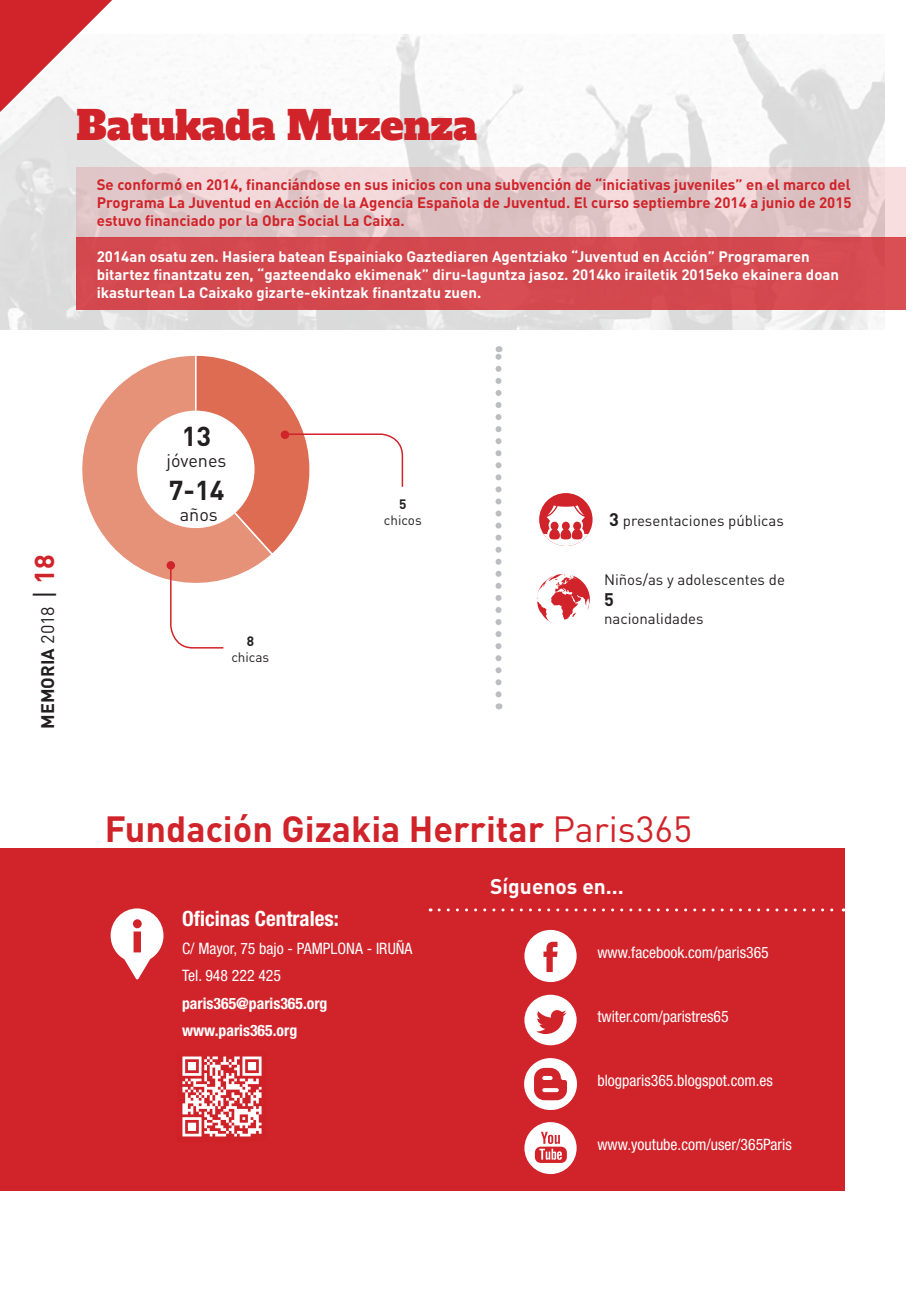
<style>
.page{position:relative;width:919px;height:1289px;background:#fff}
.page>*{position:absolute;margin:0;border:0;box-sizing:border-box;transform-origin:0 0}
.t1{font:39px "Alfa Slab One";color:#d1232a}
.t2{font:700 36px "DIN Pro";color:#d1232a}
.t3{font:700 27px "DIN Pro";color:#231f20}
.t4{font:700 condensed 21px "Helvetica Neue";color:#fff}
.t5{font:700 21px "DIN Pro";color:#fff}
.t6{font:700 18px "DIN Pro";color:#231f20}
.t7{font:18px "DIN Pro";color:#231f20}
.t8{font:condensed 15.75px/27.5px "Helvetica Neue";color:#fff}
.t9{font:700 condensed 15.75px/27.5px "Helvetica Neue";color:#fff}
.t10{font:700 15px/18px "DIN";color:#fff}
.t11{font:700 15px/18px "DIN";color:#d1232a;text-align:justify}
.t12{font:15px "DIN Pro";color:#231f20}
.t13{font:13.5px "DIN Pro";color:#231f20}
.t14{font:700 13.5px "DIN Pro";color:#231f20}
.s1{font-weight:400}
.s2{font-weight:400;font-size:27px}
.s3{font-size:27px;color:#d1232a}
.s4{font-weight:700;font-size:18px}
</style>
<div class="page">
<img style="left:0;top:34px;width:884px;height:296px">
<div style="left:0;top:848px;width:844px;height:342px;background:#d1232a"></div>
<svg style="left:524px;top:929px;width:52px;height:53px"></svg>
<svg style="left:111px;top:908px;width:52px;height:71px"></svg>
<div style="left:524px;top:994px;width:52px;height:51px;background:#fff;border-radius:50%"></div>
<svg style="left:536px;top:1010px;width:30px;height:23px"></svg>
<svg style="left:524px;top:1058px;width:53px;height:52px"></svg>
<svg style="left:524px;top:1122px;width:52px;height:52px"></svg>
<svg style="left:439px;top:908px;width:405px;height:3px"></svg>
<img style="left:182px;top:1056px;width:80px;height:81px">
<svg style="left:82px;top:377px;width:47px;height:184px"></svg>
<svg style="left:129px;top:355px;width:275px;height:294px"></svg>
<div style="left:166px;top:561px;width:9px;height:8px;background:#d1232a;border-radius:50%"></div>
<div style="left:281px;top:430px;width:8px;height:9px;background:#d1232a;border-radius:50%"></div>
<div style="left:539px;top:493px;width:53px;height:53px;background:#d1232a;border-radius:50%"></div>
<svg style="left:543px;top:505px;width:45px;height:41px"></svg>
<svg style="left:537px;top:574px;width:53px;height:49px"></svg>
<svg style="left:495px;top:346px;width:6px;height:348px"></svg>
<div style="left:77px;top:237px;width:829px;height:73px;background:#d3484e"></div>
<svg style="left:77px;top:167px;width:829px;height:70px;background:#e3c9ca"></svg>
<svg style="left:0;top:0;width:113px;height:112px"></svg>
<h1 class="t1" style="left:77px;top:92px;width:402px">Batukada Muzenza</h1>
<p class="t11" style="left:97px;top:175px;width:756px">Se conformó en 2014, financiándose en sus inicios con una subvención de “iniciativas juveniles” en el marco del Programa La Juventud en Acción de la Agencia Española de Juventud. El curso septiembre 2014 a junio de 2015 estuvo financiado por la Obra Social La Caixa.</p>
<p class="t10" style="left:97px;top:247px;width:743px">2014an osatu zen. Hasiera batean Espainiako Gaztediaren Agentziako “Juventud en Acción” Programaren bitartez finantzatu zen, “gazteendako ekimenak” diru-laguntza jasoz. 2014ko irailetik 2015eko ekainera doan ikasturtean La Caixako gizarte-ekintzak finantzatu zuen.</p>
<p class="t6" style="left:33px;top:728px;width:176px;rotate:-90deg">MEMORIA <span class="s1">2018</span> <span class="s2">|</span> <span class="s3">18</span></p>
<h3 class="t3" style="left:182px;top:413px;width:31px">13</h3>
<p class="t7" style="left:167px;top:446px;width:61px">jóvenes</p>
<h3 class="t3" style="left:169px;top:467px;width:57px">7-14</h3>
<p class="t7" style="left:180px;top:500px;width:40px">años</p>
<p class="t14" style="left:247px;top:629px;width:9px">8</p>
<p class="t13" style="left:231px;top:646px;width:39px">chicas</p>
<p class="t14" style="left:399px;top:493px;width:9px">5</p>
<p class="t13" style="left:384px;top:510px;width:39px">chicos</p>
<p class="t12" style="left:609px;top:508px;width:176px"><span class="s4">3</span> presentaciones públicas</p>
<p class="t12" style="left:604px;top:567px;width:182px">Niños/as y adolescentes de</p>
<p class="t6" style="left:604px;top:585px;width:11px">5</p>
<p class="t12" style="left:604px;top:607px;width:101px">nacionalidades</p>
<h2 class="t2" style="left:105px;top:799px;width:589px">Fundación Gizakia Herritar <span class="s1">Paris365</span></h2>
<h3 class="t4" style="left:182px;top:906px;width:158px">Oficinas Centrales:</h3>
<p class="t8" style="left:182px;top:934px;width:232px">C/ Mayor, 75 bajo - PAMPLONA - IRUÑA<br>Tel. 948 222 425</p>
<p class="t9" style="left:182px;top:988px;width:147px">paris365@paris365.org www.paris365.org</p>
<h3 class="t5" style="left:490px;top:869px;width:135px">Síguenos en...</h3>
<p class="t8" style="left:597px;top:938px;width:173px">www.facebook.com/paris365</p>
<p class="t8" style="left:597px;top:1002px;width:133px">twiter.com/paristres65</p>
<p class="t8" style="left:597px;top:1066px;width:177px">blogparis365.blogspot.com.es</p>
<p class="t8" style="left:597px;top:1130px;width:196px">www.youtube.com/user/365Paris</p>
</div>
